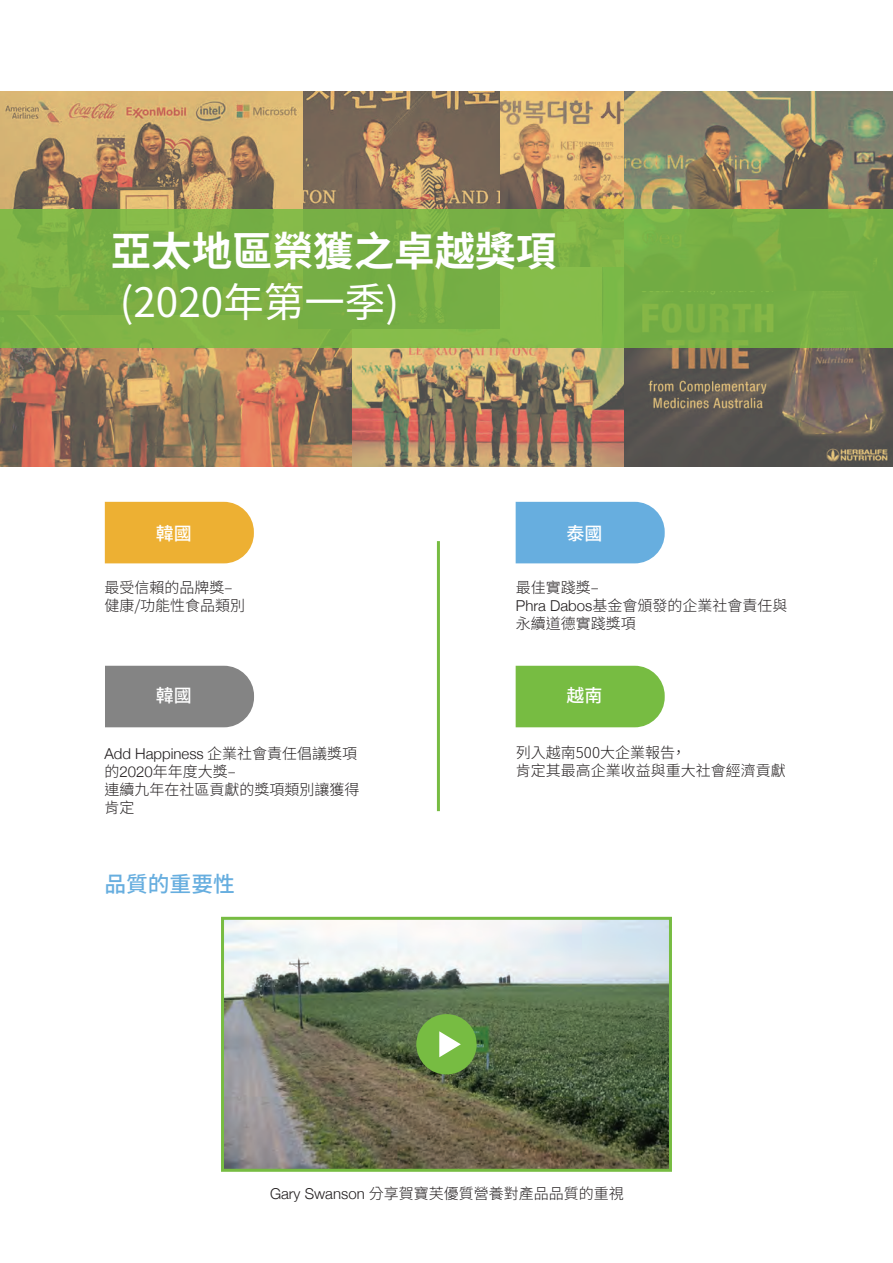
<style>
.page{position:relative;width:893px;height:1263px;background:#fff}
.page>*{position:absolute;margin:0;border:0;box-sizing:border-box;transform-origin:0 0}
.t1{font:700 40.5px "Noto Sans CJ Ktc";color:#fff}
.t2{font:40.5px "Noto Sans CJ Ktc";color:#fff}
.t3{font:500 21.75px "Noto Sans CJ Ktc";color:#67aedf}
.t4{font:500 18px "Noto Sans CJ Ktc";color:#fff}
.t5{font:300 15px/18px "Noto Sans CJ Ktc";color:#231f20}
.t6{font:300 15px "Helvetica Neue";color:#231f20}
.s1{font-family:"Helvetica Neue"}
.s2{font-family:"Noto Sans CJ Ktc"}
</style>
<div class="page">
<img style="left:225px;top:921px;width:443px;height:247px">
<div style="left:221px;top:917px;width:451px;height:255px;border:3px solid #77bc42"></div>
<div style="left:416px;top:1014px;width:61px;height:60px;background:#77bc42;border-radius:50%"></div>
<svg style="left:439px;top:1031px;width:22px;height:26px"></svg>
<img style="left:0;top:91px;width:893px;height:375px">
<div style="left:0;top:210px;width:893px;height:138px;background:linear-gradient(to right,#7db245,#77b045)"></div>
<hr style="left:437px;top:541px;width:3px;height:270px;background:#77bc42">
<div style="left:105px;top:502px;width:149px;height:61px;background:#edb033"></div>
<div style="left:105px;top:666px;width:149px;height:61px;background:#848484"></div>
<div style="left:516px;top:666px;width:149px;height:61px;background:#77bc42"></div>
<div style="left:516px;top:502px;width:149px;height:61px;background:#67aedf"></div>
<h1 class="t1" style="left:111px;top:229px;width:447px">亞太地區榮獲之卓越獎項</h1>
<h1 class="t2" style="left:120px;top:280px;width:281px">(2020年第一季)</h1>
<p class="t4" style="left:156px;top:524px;width:37px">韓國</p>
<p class="t4" style="left:567px;top:524px;width:37px">泰國</p>
<p class="t5" style="left:104px;top:579px;width:142px">最受信賴的品牌獎‒健康/功能性食品類別</p>
<p class="t5" style="left:516px;top:579px;width:273px">最佳實踐獎‒<br><span class="s1">Phra Dabos</span>基金會頒發的企業社會責任與永續道德實踐獎項</p>
<p class="t4" style="left:156px;top:686px;width:37px">韓國</p>
<p class="t6" style="left:104px;top:741px;width:254px">Add Happiness <span class="s2">企業社會責任倡議獎項</span></p>
<p class="t5" style="left:104px;top:762px;width:256px">的<span class="s1">2020</span>年年度大獎‒<br>連續九年在社區貢獻的獎項類別讓獲得肯定</p>
<h2 class="t3" style="left:104px;top:872px;width:132px">品質的重要性</h2>
<p class="t4" style="left:567px;top:686px;width:37px">越南</p>
<p class="t5" style="left:516px;top:744px;width:271px">列入越南500大企業報告，<br>肯定其最高企業收益與重大社會經濟貢獻</p>
<p class="t5" style="left:270px;top:1185px;width:355px"><span class="s1">Gary Swanson</span> 分享賀寶芙優質營養對產品品質的重視</p>
</div>
